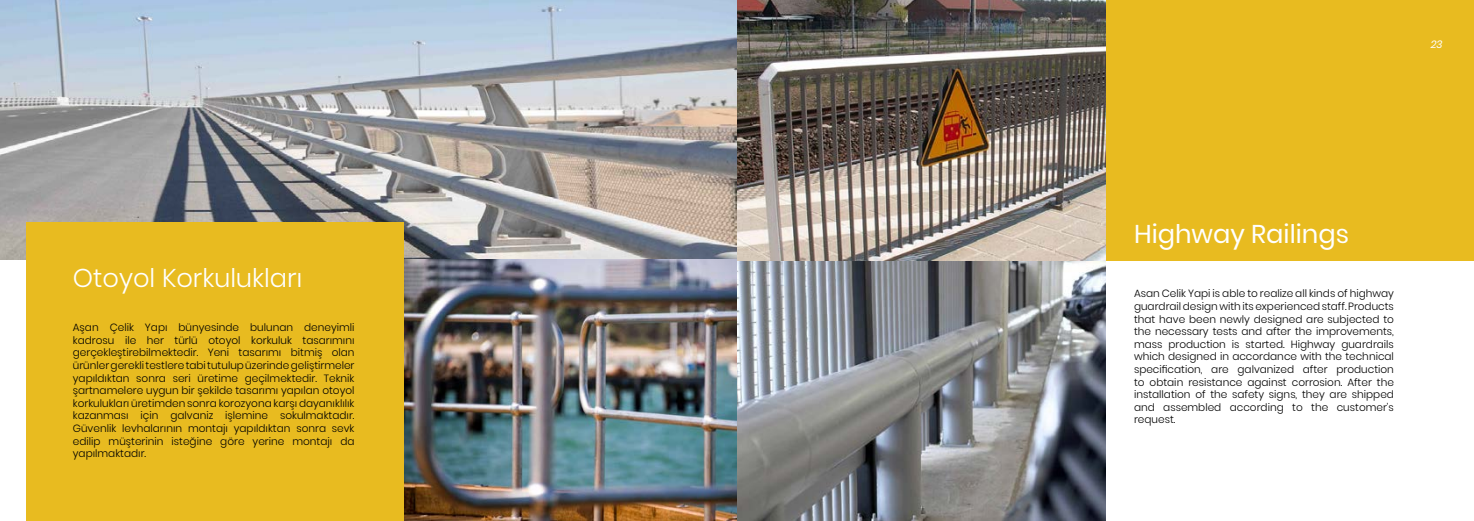
<style>
.page{position:relative;width:1474px;height:521px;background:#fff}
.page>*{position:absolute;margin:0;border:0;box-sizing:border-box;transform-origin:0 0}
.t1{font:300 25.64px "Poppins";color:#fff}
.t2{font:25.64px "Poppins";color:#fff}
.t3{font:300 10.5px/12.6px "Poppins";color:#000;text-align:justify}
.t4{font:italic 10.5px "Poppins";color:#fff}
</style>
<div class="page">
<div style="left:581px;top:0;width:892px;height:260px;background:#e8bb20"></div>
<img style="left:0;top:0;width:1105px;height:260px">
<img style="left:404px;top:260px;width:701px;height:261px">
<div style="left:26px;top:222px;width:378px;height:299px;background:#e8bb20"></div>
<h1 class="t1" style="left:73px;top:264px;width:231px">Otoyol Korkulukları</h1>
<p class="t3" style="left:73px;top:321px;width:283px">Aşan Çelik Yapı bünyesinde bulunan deneyimli kadrosu ile her türlü otoyol korkuluk tasarımını gerçekleştirebilmektedir. Yeni tasarımı bitmiş olan ürünler gerekli testlere tabi tutulup üzerinde geliştirmeler yapıldıktan sonra seri üretime geçilmektedir. Teknik şartnamelere uygun bir şekilde tasarımı yapılan otoyol korkulukları üretimden sonra korozyona karşı dayanıklılık kazanması için galvaniz işlemine sokulmaktadır.<br>Güvenlik levhalarının montajı yapıldıktan sonra sevk edilip müşterinin isteğine göre yerine montajı da yapılmaktadır.</p>
<p class="t4" style="left:1430px;top:38px;width:13px">23</p>
<h1 class="t2" style="left:1134px;top:219px;width:216px">Highway Railings</h1>
<p class="t3" style="left:1134px;top:287px;width:261px">Asan Celik Yapi is able to realize all kinds of highway guardrail design with its experienced staff. Products that have been newly designed are subjected to the necessary tests and after the improvements, mass production is started. Highway guardrails which designed in accordance with the technical specification, are galvanized after production to obtain resistance against corrosion. After the installation of the safety signs, they are shipped and assembled according to the customer’s request.</p>
</div>
